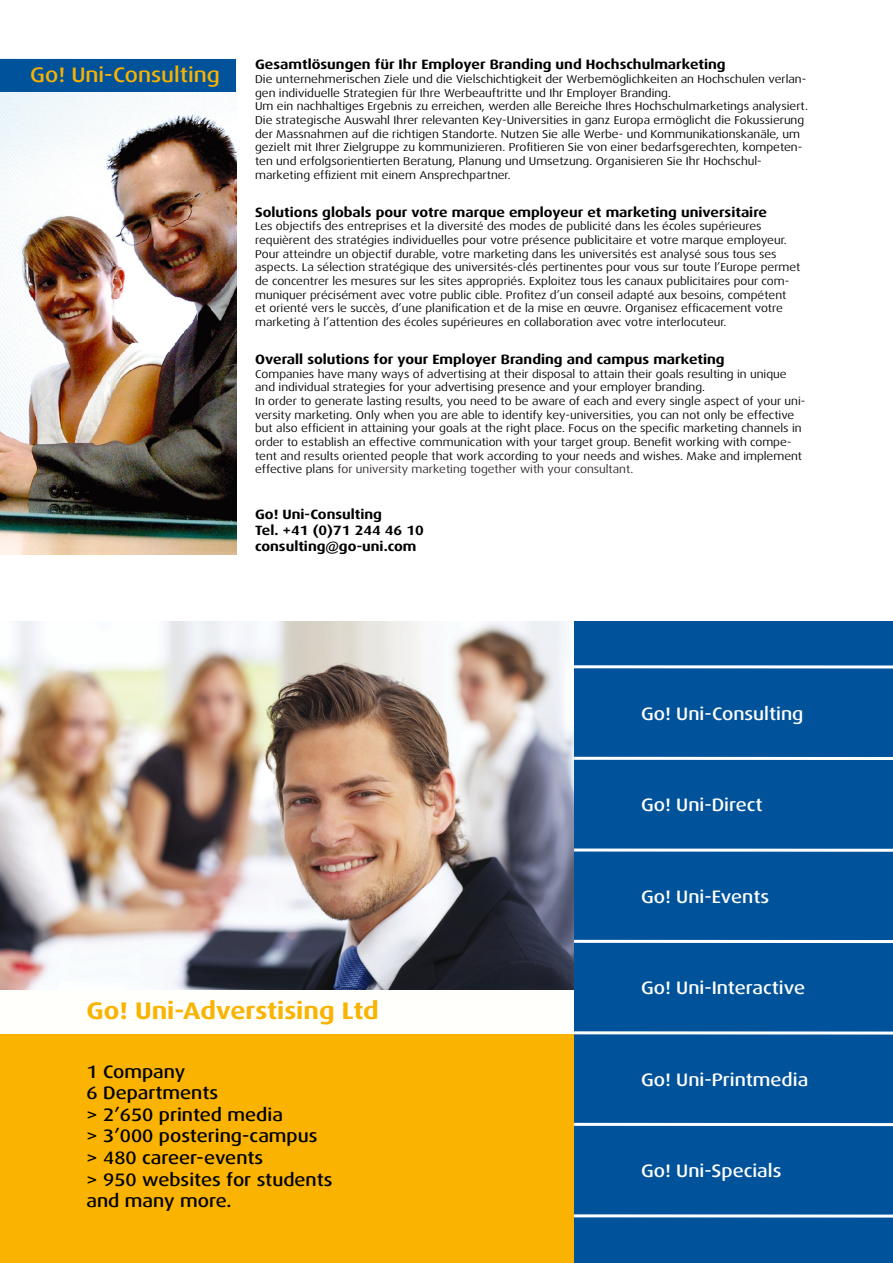
<style>
.page{position:relative;width:893px;height:1263px;background:#fff}
.page>*{position:absolute;margin:0;border:0;box-sizing:border-box;transform-origin:0 0}
.t1{font:700 24px "Dax Wide";color:#f9b300}
.t2{font:500 21px "Dax Wide";color:#fab200}
.t3{font:500 18px "Dax Wide";color:#000}
.t4{font:500 18px "Dax Wide";color:#fff}
.t5{font:700 13.5px "Dax Wide";color:#000}
.t6{font:11.4px/13.6px "Dax Wide";color:#060405}
.t7{font:11.4px/13.6px "Dax Wide";color:#000}
.s1{color:#000}
.s2{color:#2f2827}
</style>
<div class="page">
<div style="left:44px;top:621px;width:849px;height:642px;background:#00539a"></div>
<img style="left:0;top:621px;width:574px;height:369px">
<svg style="left:571px;top:847px;width:322px;height:7px"></svg>
<svg style="left:571px;top:755px;width:322px;height:7px"></svg>
<svg style="left:571px;top:938px;width:322px;height:7px"></svg>
<svg style="left:574px;top:1031px;width:319px;height:4px"></svg>
<svg style="left:574px;top:1122px;width:319px;height:5px"></svg>
<svg style="left:574px;top:1214px;width:319px;height:4px"></svg>
<svg style="left:571px;top:664px;width:322px;height:7px"></svg>
<div style="left:0;top:1034px;width:574px;height:229px;background:#f9b300"></div>
<div style="left:0;top:990px;width:574px;height:44px;background:#fffffc"></div>
<img style="left:0;top:91px;width:236px;height:463px">
<div style="left:0;top:59px;width:236px;height:32px;background:#00539a"></div>
<p class="t2" style="left:30px;top:63px;width:191px">Go! Uni-Consulting</p>
<p class="t5" style="left:255px;top:57px;width:472px">Gesamtlösungen für Ihr Employer Branding und Hochschulmarketing</p>
<p class="t7" style="left:255px;top:72px;width:553px">Die unternehmerischen Ziele und die Vielschichtigkeit der Werbemöglichkeiten an Hochschulen verlan&shy;gen individuelle Strategien für Ihre Werbeauftritte und Ihr Employer Branding.</p>
<p class="t7" style="left:255px;top:100px;width:554px">Um ein nachhaltiges Ergebnis zu erreichen, werden alle Bereiche Ihres Hochschulmarketings analysiert.<br>Die strategische Auswahl Ihrer relevanten Key-Universities in ganz Europa ermöglicht die Fokussierung der Massnahmen auf die richtigen Standorte. Nutzen Sie alle Werbe- und Kommunikationskanäle, um gezielt mit Ihrer Zielgruppe zu kommunizieren. Profitieren Sie von einer bedarfsgerechten, kompeten&shy;ten und erfolgsorientierten Beratung, Planung und Umsetzung. Organisieren Sie Ihr Hochschul-</p>
<p class="t6" style="left:255px;top:168px;width:257px"><span class="s1">marketing effi</span>zient mit einem Ansprechpartner.</p>
<p class="t5" style="left:255px;top:204px;width:514px">Solutions globals pour votre marque employeur et marketing universitaire</p>
<p class="t6" style="left:255px;top:220px;width:533px">Les objectifs des entreprises et la diversité des modes de publicité dans les écoles supérieures requièrent des stratégies individue<span class="s1">lles pour votre présence publicitaire et votre marque employeur.</span></p>
<p class="t6" style="left:255px;top:247px;width:547px">Pour atteindre un objectif durable, votre marketing dans les universités est analysé sous tous ses aspects. La sélection stratégique des universités-clés pertinentes pour vous sur toute l’Europe permet de concentrer les mesures sur les sites appropriés. Exploitez tous les canaux publicitaires pour com&shy;muniquer précisément avec votre public cible. Profitez d’un conseil adapté aux besoins, compétent<br>et orienté vers le succès, d’une planification et de la mise en œuvre. Organisez efficacement votre marketing à l’attention des écoles supérieures en collaboration avec votre interlocuteur.</p>
<p class="t5" style="left:255px;top:351px;width:471px">Overall solutions for your Employer Branding and campus marketing</p>
<p class="t6" style="left:255px;top:367px;width:533px">Companies have many ways of advertising at their disposal to attain their goals resulting in unique and individual strat<span class="s1">egies for your advertising presence and your employer branding.</span></p>
<p class="t6" style="left:255px;top:394px;width:552px">In order to generate lasting results, you need to be aware of each and every single aspect of your uni&shy;versity marketing. Only when you are able to identify key-universities, you can not only be effective but also efficient in attaining your goals at the right place. Focus on the specific marketing channels in order to establish an effective communication with your target group. Benefit working with compe&shy;tent and results oriented people that work according to your needs and wishes. Make and implement effective plans <span class="s2">for university marketing together with your consultant.</span></p>
<p class="t5" style="left:255px;top:507px;width:128px">Go! Uni-Consulting</p>
<p class="t5" style="left:255px;top:523px;width:170px">Tel. +41 (0)71 244 46 10</p>
<p class="t5" style="left:255px;top:539px;width:163px">consulting@go-uni.com</p>
<p class="t4" style="left:641px;top:703px;width:164px">Go! Uni-Consulting</p>
<p class="t4" style="left:641px;top:795px;width:123px">Go! Uni-Direct</p>
<p class="t4" style="left:641px;top:887px;width:130px">Go! Uni-Events</p>
<p class="t4" style="left:641px;top:978px;width:166px">Go! Uni-Interactive</p>
<p class="t1" style="left:87px;top:997px;width:294px">Go! Uni-Adverstising Ltd</p>
<p class="t3" style="left:87px;top:1061px;width:100px">1 Company</p>
<p class="t3" style="left:87px;top:1083px;width:133px">6 Departments</p>
<p class="t3" style="left:87px;top:1104px;width:198px">&gt; 2’650 printed media</p>
<p class="t3" style="left:87px;top:1126px;width:232px">&gt; 3’000 postering-campus</p>
<p class="t3" style="left:87px;top:1148px;width:178px">&gt; 480 career-events</p>
<p class="t3" style="left:87px;top:1169px;width:248px">&gt; 950 websites for students</p>
<p class="t3" style="left:87px;top:1191px;width:147px">and many more.</p>
<p class="t4" style="left:641px;top:1070px;width:169px">Go! Uni-Printmedia</p>
<p class="t4" style="left:641px;top:1161px;width:142px">Go! Uni-Specials</p>
</div>
